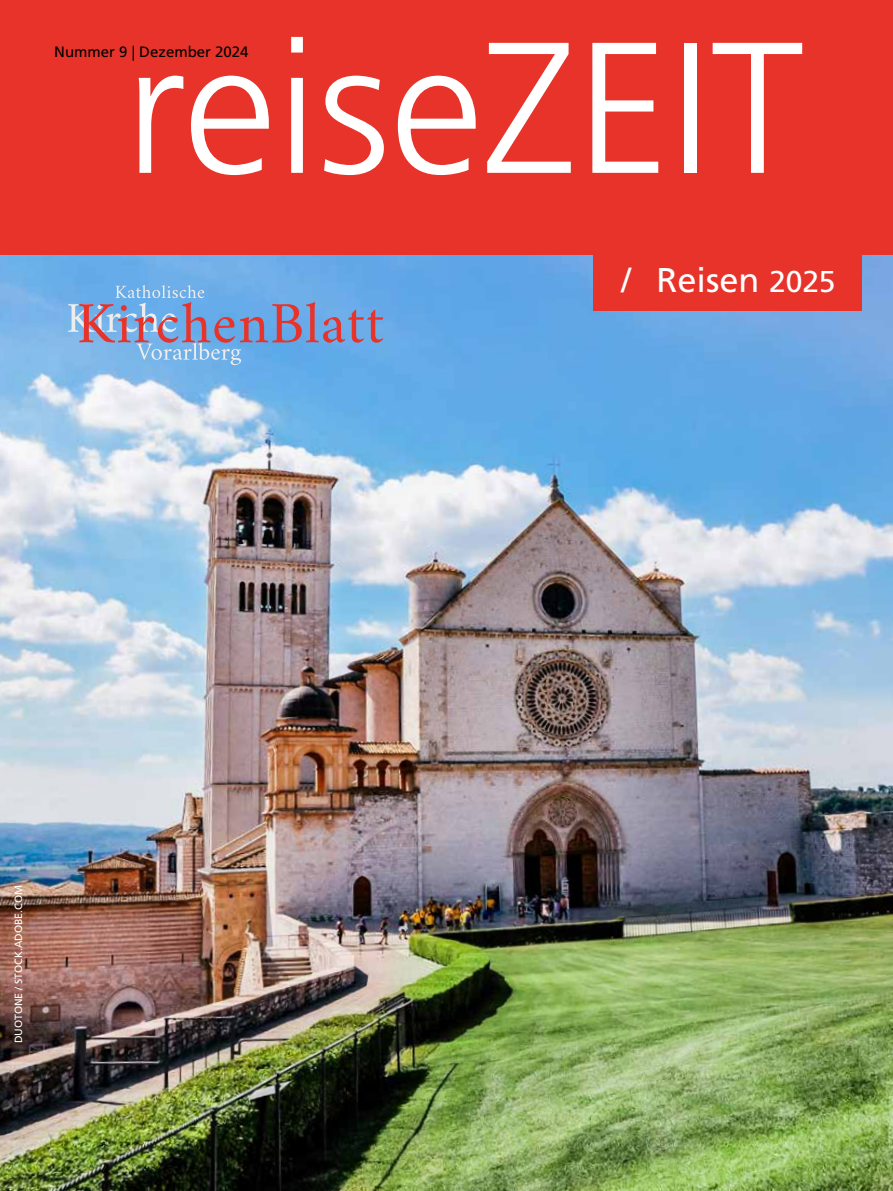
<style>
.page{position:relative;width:893px;height:1191px;background:#fff}
.page>*{position:absolute;margin:0;border:0;box-sizing:border-box;transform-origin:0 0}
.t1{font:300 186.15px "Frutiger LT Std";color:#fff}
.t2{font:34.35px "Frutiger LT Std";color:#fff}
.t3{font:15px "Frutiger LT Std";color:#000}
.t4{font:10.5px "Frutiger LT Std";color:#fff}
.s1{font-size:30px}
</style>
<div class="page">
<div style="left:0;top:0;width:893px;height:256px;background:#e7332a"></div>
<img style="left:0;top:255px;width:893px;height:936px">
<div style="left:593px;top:243px;width:268px;height:67px;background:#e7332a"></div>
<svg style="left:68px;top:285px;width:315px;height:80px;background:#81a2d2"></svg>
<h1 class="t1" style="left:125px;top:3px;width:681px">reiseZEIT</h1>
<h3 class="t3" style="left:54px;top:43px;width:196px">Nummer 9 | Dezember 2024</h3>
<h2 class="t2" style="left:622px;top:259px;width:216px">/ Reisen <span class="s1">2025</span></h2>
<p class="t4" style="left:12px;top:1043px;width:160px;rotate:-90deg">DUOTONE / STOCK.ADOBE.COM</p>
</div>
